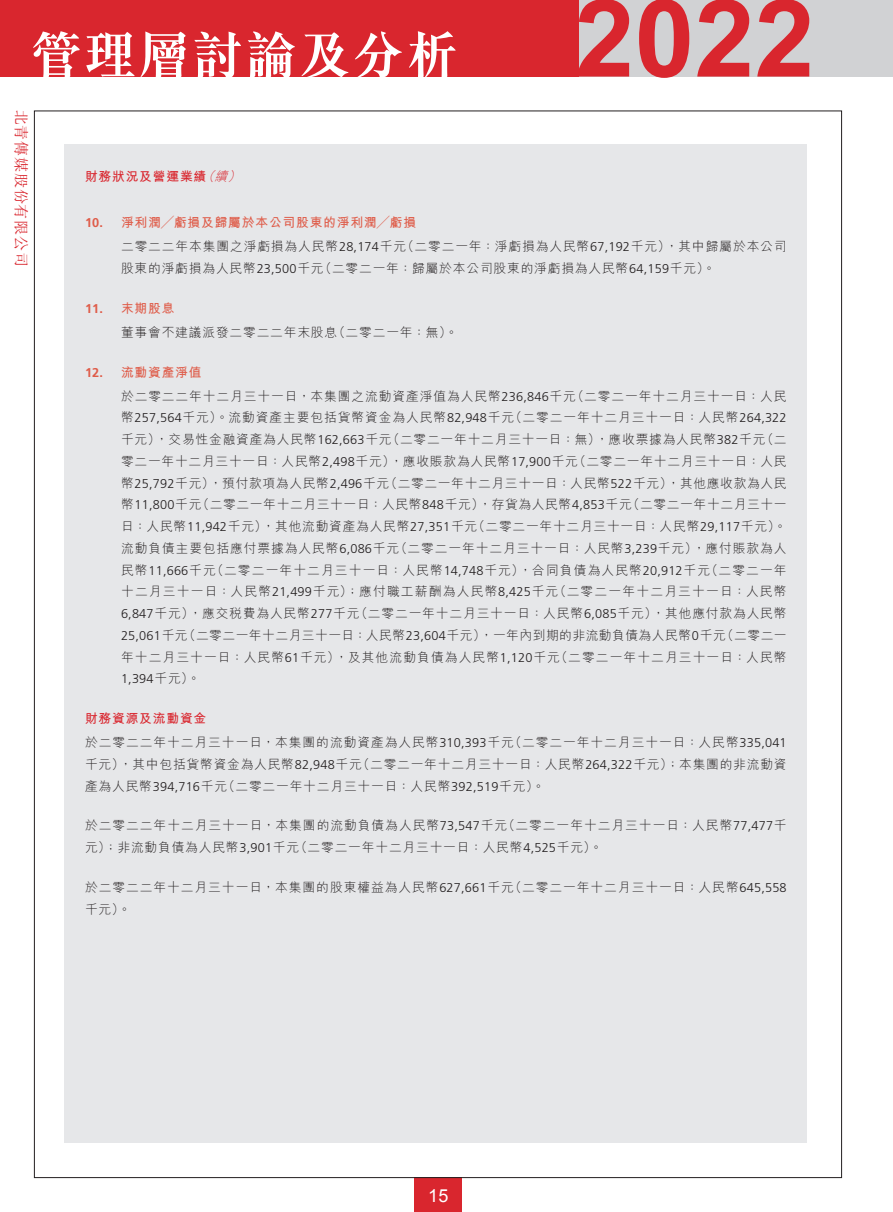
<style>
.page{position:relative;width:893px;height:1212px;background:#fff}
.page>*{position:absolute;margin:0;border:0;box-sizing:border-box;transform-origin:0 0}
.t1{font:700 108px "Arial";color:#d9262e}
.t2{font:700 52.5px "M Sung HK";letter-spacing:.02em;color:#fff}
.t3{font:18px "Arial";color:#fff}
.t4{font:300 15px "M Sung HK";letter-spacing:.045em;color:#d9262e}
._01_Body_Text{font:300 12.75px/21.8px "M Hei HK";letter-spacing:.07em;color:#231f20}
._01_Body_Text-2{font:300 12.75px "M Hei HK";letter-spacing:.05em;color:#231f20}
._01_Body_Text-3{font:300 12.75px "M Hei HK";letter-spacing:.095em;color:#231f20}
._01_Body_Text-4{font:300 12.75px "Frutiger LT Std";letter-spacing:.015em;color:#231f20}
._01_Body_Text-5{font:300 12.75px "M Hei HK";letter-spacing:.04em;color:#231f20}
._04___H2{font:700 12.75px "M Hei HK";letter-spacing:.065em;color:#df5c49}
._03_H1{font:700 12.75px "M Hei HK";letter-spacing:.065em;color:#d9262e}
._04___H2-2{font:700 12.75px "Frutiger LT Std";color:#df5c49}
._03_H1-2{font:italic 300 12.75px "M Hei HK";color:#d9262e}
.s1{font-family:"Frutiger LT Std"}
.s2{font-family:"M Hei HK"}
</style>
<div class="page">
<div style="left:65px;top:145px;width:742px;height:998px;background:#e6e7e9"></div>
<div style="left:415px;top:1177px;width:47px;height:35px;background:#d9262e"></div>
<div style="left:0;top:0;width:595px;height:77px;background:#d9262e"></div>
<div style="left:579px;top:0;width:314px;height:77px;background:#d1d2d4"></div>
<h2 class="t2" style="left:30px;top:19px;width:430px">管理層討論及分析</h2>
<h1 class="t1" style="left:574px;top:-33px;width:242px">2022</h1>
<p class="t4" style="left:31px;top:110px;width:158px;rotate:90deg">北青傳媒股份有限公司</p>
<p class="_03_H1-2" style="left:215px;top:168px;width:19px">續</p>
<p class="_03_H1-2" style="left:202px;top:168px;width:19px">（</p>
<p class="_03_H1-2" style="left:228px;top:168px;width:19px">(</p>
<p class="_03_H1" style="left:85px;top:168px;width:123px">財務狀況及營運業績</p>
<p class="_04___H2" style="left:121px;top:213px;width:297px">淨利潤╱虧損及歸屬於本公司股東的淨利潤╱虧損</p>
<p class="_04___H2-2" style="left:85px;top:215px;width:20px">10.</p>
<p class="_04___H2-2" style="left:85px;top:301px;width:20px">11.</p>
<p class="_04___H2-2" style="left:85px;top:365px;width:20px">12.</p>
<p class="_01_Body_Text" style="left:402px;top:235px;width:270px">（二零二一年：淨虧損為人民幣<span class="s1">67,192</span>千元）</p>
<p class="_01_Body_Text" style="left:319px;top:235px;width:398px;text-indent:-198px">二零二二年本集團之淨虧損為人民幣<span class="s1">28,174</span>千元<br>（二零二一年：歸屬於本公司股東的淨虧損為人民幣<span class="s1">64,159</span>千元。(</p>
<p class="_01_Body_Text" style="left:666px;top:235px;width:123px">，其中歸屬於本公司</p>
<p class="_01_Body_Text" style="left:121px;top:257px;width:204px">股東的淨虧損為人民幣<span class="s1">23,500</span>千元</p>
<p class="_04___H2" style="left:121px;top:299px;width:55px">末期股息</p>
<p class="_01_Body_Text" style="left:333px;top:321px;width:127px">（二零二一年：無。(</p>
<p class="_01_Body_Text" style="left:121px;top:321px;width:218px">董事會不建議派發二零二二年末股息</p>
<p class="_04___H2" style="left:121px;top:363px;width:82px">流動資產淨值</p>
<p class="_01_Body_Text" style="left:571px;top:384px;width:217px">（二零二一年十二月三十一日：人民</p>
<p class="_01_Body_Text" style="left:510px;top:384px;width:279px;text-indent:-389px">於二零二二年十二月三十一日，本集團之流動資產淨值為人民幣<span class="s1">236,846</span>千元<br>（二零二一年十二月三十一日：人民幣<span class="s1">264,322</span></p>
<p class="_01_Body_Text" style="left:121px;top:406px;width:395px">幣<span class="s1">257,564</span>千元）。流動資產主要包括貨幣資金為人民幣<span class="s1">82,948</span>千元</p>
<p class="_01_Body_Text" style="left:121px;top:428px;width:41px">千元）</p>
<p class="_01_Body_Text" style="left:387px;top:428px;width:215px">（二零二一年十二月三十一日：無）</p>
<p class="_01_Body_Text" style="left:156px;top:428px;width:238px">，交易性金融資產為人民幣<span class="s1">162,663</span>千元</p>
<p class="_01_Body_Text" style="left:761px;top:428px;width:27px">（二</p>
<p class="_01_Body_Text" style="left:596px;top:428px;width:171px">，應收票據為人民幣<span class="s1">382</span>千元</p>
<p class="_01_Body_Text" style="left:121px;top:450px;width:275px">零二一年十二月三十一日：人民幣<span class="s1">2,498</span>千元）</p>
<p class="_01_Body_Text" style="left:573px;top:450px;width:215px">（二零二一年十二月三十一日：人民</p>
<p class="_01_Body_Text" style="left:390px;top:450px;width:189px">，應收賬款為人民幣<span class="s1">17,900</span>千元</p>
<p class="_01_Body_Text-4" style="left:121px;top:476px;width:95px"><span class="s2">幣</span>25,792<span class="s2">千元）</span></p>
<p class="_01_Body_Text-2" style="left:209px;top:474px;width:181px">，預付款項為人民幣<span class="s1">2,496</span>千元</p>
<p class="_01_Body_Text-2" style="left:385px;top:474px;width:289px">（二零二一年十二月三十一日：人民幣<span class="s1">522</span>千元）</p>
<p class="_01_Body_Text-2" style="left:667px;top:474px;width:121px">，其他應收款為人民</p>
<p class="_01_Body_Text-2" style="left:197px;top:496px;width:288px">（二零二一年十二月三十一日：人民幣<span class="s1">848</span>千元）</p>
<p class="_01_Body_Text-4" style="left:121px;top:498px;width:82px"><span class="s2">幣</span>11,800<span class="s2">千元</span></p>
<p class="_01_Body_Text-2" style="left:627px;top:496px;width:161px">（二零二一年十二月三十一</p>
<p class="_01_Body_Text-2" style="left:479px;top:496px;width:154px">，存貨為人民幣<span class="s1">4,853</span>千元</p>
<p class="_01_Body_Text" style="left:121px;top:515px;width:147px">日：人民幣<span class="s1">11,942</span>千元）</p>
<p class="_01_Body_Text" style="left:473px;top:515px;width:315px">（二零二一年十二月三十一日：人民幣<span class="s1">29,117</span>千元。(</p>
<p class="_01_Body_Text" style="left:262px;top:515px;width:216px">，其他流動資產為人民幣<span class="s1">27,351</span>千元</p>
<p class="_01_Body_Text" style="left:121px;top:537px;width:280px">流動負債主要包括應付票據為人民幣<span class="s1">6,086</span>千元</p>
<p class="_01_Body_Text" style="left:395px;top:537px;width:304px">（二零二一年十二月三十一日：人民幣<span class="s1">3,239</span>千元）</p>
<p class="_01_Body_Text" style="left:693px;top:537px;width:95px">，應付賬款為人</p>
<p class="_01_Body_Text" style="left:211px;top:558px;width:314px">（二零二一年十二月三十一日：人民幣<span class="s1">14,748</span>千元）</p>
<p class="_01_Body_Text-4" style="left:121px;top:563px;width:96px"><span class="s2">民幣</span>11,666<span class="s2">千元</span></p>
<p class="_01_Body_Text" style="left:705px;top:558px;width:83px">（二零二一年</p>
<p class="_01_Body_Text" style="left:519px;top:558px;width:192px">，合同負債為人民幣<span class="s1">20,912</span>千元</p>
<p class="_01_Body_Text-3" style="left:121px;top:583px;width:439px">十二月三十一日：人民幣<span class="s1">21,499</span>千元）；應付職工薪酬為人民幣<span class="s1">8,425</span>千元</p>
<p class="_01_Body_Text-3" style="left:554px;top:583px;width:234px">（二零二一年十二月三十一日：人民幣</p>
<p class="_01_Body_Text-4" style="left:121px;top:606px;width:74px">6,847<span class="s2">千元）</span></p>
<p class="_01_Body_Text" style="left:355px;top:602px;width:303px">（二零二一年十二月三十一日：人民幣<span class="s1">6,085</span>千元）</p>
<p class="_01_Body_Text" style="left:189px;top:602px;width:172px">，應交稅費為人民幣<span class="s1">277</span>千元</p>
<p class="_01_Body_Text" style="left:652px;top:602px;width:136px">，其他應付款為人民幣</p>
<p class="_01_Body_Text-5" style="left:183px;top:626px;width:544px">（二零二一年十二月三十一日：人民幣<span class="s1">23,604</span>千元，）一年內到期的非流動負債為人民幣<span class="s1">0</span>千元</p>
<p class="_01_Body_Text" style="left:721px;top:624px;width:67px">（二零二一</p>
<p class="_01_Body_Text-4" style="left:121px;top:628px;width:68px">25,061<span class="s2">千元</span></p>
<p class="_01_Body_Text" style="left:121px;top:645px;width:220px">年十二月三十一日：人民幣<span class="s1">61</span>千元）<br><span class="s1">1,394</span>千元。(</p>
<p class="_03_H1" style="left:85px;top:709px;width:123px">財務資源及流動資金</p>
<p class="_01_Body_Text" style="left:555px;top:645px;width:233px">（二零二一年十二月三十一日：人民幣</p>
<p class="_01_Body_Text" style="left:335px;top:645px;width:226px">，及其他流動負債為人民幣<span class="s1">1,120</span>千元</p>
<p class="_01_Body_Text" style="left:509px;top:731px;width:279px">（二零二一年十二月三十一日：人民幣<span class="s1">335,041</span></p>
<p class="_01_Body_Text" style="left:357px;top:731px;width:431px;text-indent:-272px">於二零二二年十二月三十一日，本集團的流動資產為人民幣<span class="s1">310,393</span>千元<br>（二零二一年十二月三十一日：人民幣<span class="s1">264,322</span>千元）；本集團的非流動資</p>
<p class="_01_Body_Text" style="left:85px;top:753px;width:41px">千元）</p>
<p class="_01_Body_Text" style="left:120px;top:753px;width:244px">，其中包括貨幣資金為人民幣<span class="s1">82,948</span>千元</p>
<p class="_01_Body_Text" style="left:223px;top:774px;width:324px">（二零二一年十二月三十一日：人民幣<span class="s1">392,519</span>千元。(</p>
<p class="_01_Body_Text" style="left:85px;top:774px;width:144px">產為人民幣<span class="s1">394,716</span>千元</p>
<p class="_01_Body_Text" style="left:502px;top:814px;width:286px">（二零二一年十二月三十一日：人民幣<span class="s1">77,477</span>千</p>
<p class="_01_Body_Text" style="left:295px;top:814px;width:309px;text-indent:-210px">於二零二二年十二月三十一日，本集團的流動負債為人民幣<span class="s1">73,547</span>千元<br>（二零二一年十二月三十一日：人民幣<span class="s1">4,525</span>千元。(</p>
<p class="_01_Body_Text" style="left:85px;top:836px;width:216px">元）；非流動負債為人民幣<span class="s1">3,901</span>千元</p>
<p class="_01_Body_Text" style="left:509px;top:876px;width:279px">（二零二一年十二月三十一日：人民幣<span class="s1">645,558</span></p>
<p class="_01_Body_Text" style="left:85px;top:876px;width:430px">於二零二二年十二月三十一日，本集團的股東權益為人民幣<span class="s1">627,661</span>千元千元。(</p>
<h3 class="t3" style="left:428px;top:1184px;width:22px">15</h3>
</div>
